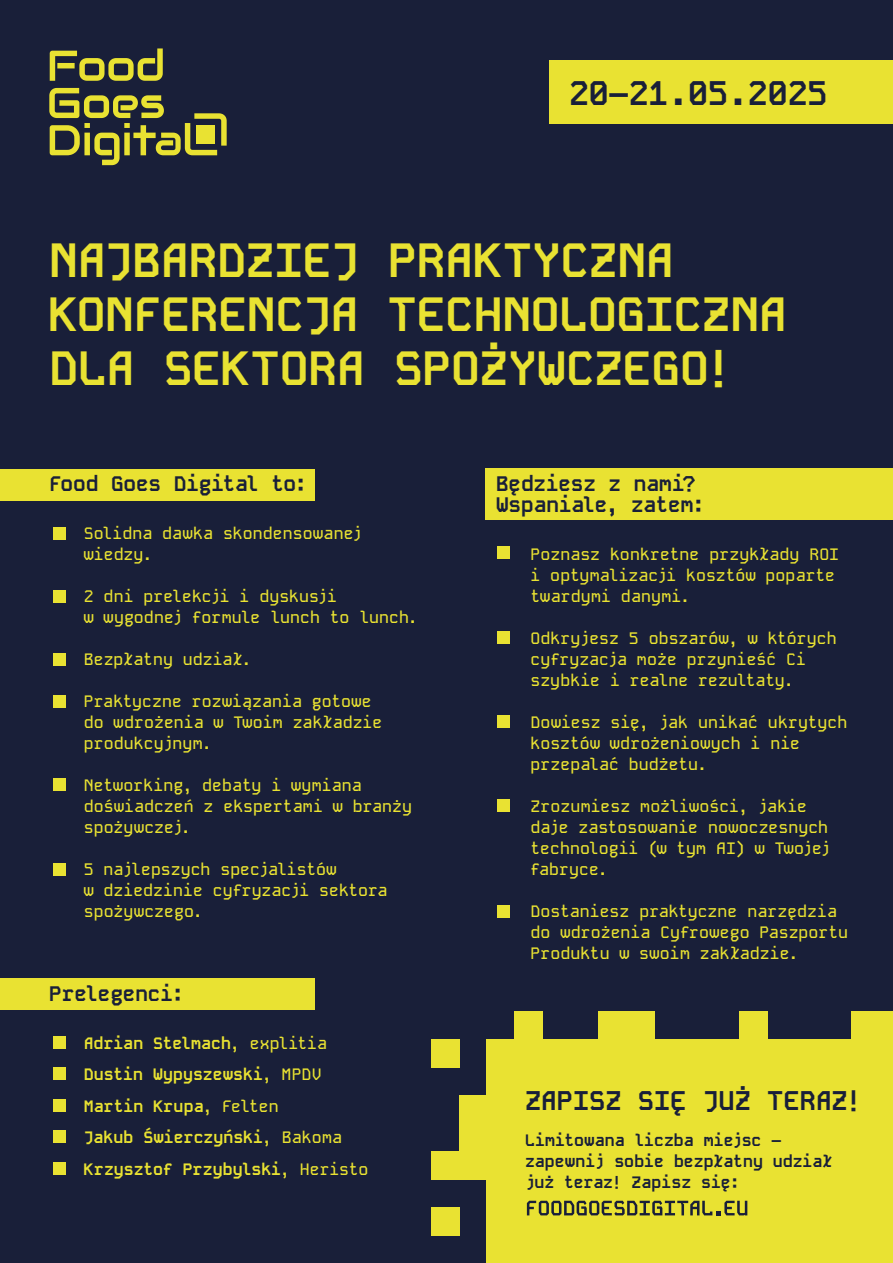
<style>
.page{position:relative;width:893px;height:1263px;background:#191f39}
.page>*{position:absolute;margin:0;border:0;box-sizing:border-box;transform-origin:0 0}
.t1{font:700 48px/54px "Kode Mono";letter-spacing:-.005em;color:#e9e232}
.t2{font:700 33.15px "Kode Mono";color:#191f39}
.t3{font:700 27px "Kode Mono";color:#191f39}
.t4{font:700 21px/21px "Kode Mono";letter-spacing:-.005em;color:#191f39}
.t5{font:500 16.5px/21px "Kode Mono";letter-spacing:.005em;color:#e9e232}
.t6{font:700 16.5px/31.5px "Kode Mono";letter-spacing:.005em;color:#e9e232}
.t7{font:700 16.5px/21px "Kode Mono";color:#191f39}
.s1{font-weight:500}
</style>
<div class="page">
<div style="left:431px;top:1208px;width:28px;height:28px;background:#e9e232"></div>
<div style="left:431px;top:1151px;width:28px;height:28px;background:#e9e232"></div>
<div style="left:459px;top:1151px;width:28px;height:28px;background:#e9e232"></div>
<div style="left:459px;top:1123px;width:28px;height:28px;background:#e9e232"></div>
<div style="left:459px;top:1095px;width:28px;height:28px;background:#e9e232"></div>
<div style="left:431px;top:1039px;width:28px;height:28px;background:#e9e232"></div>
<div style="left:880px;top:1011px;width:13px;height:28px;background:#e9e232"></div>
<div style="left:852px;top:1011px;width:28px;height:28px;background:#e9e232"></div>
<div style="left:739px;top:1011px;width:28px;height:28px;background:#e9e232"></div>
<div style="left:627px;top:1011px;width:28px;height:28px;background:#e9e232"></div>
<div style="left:599px;top:1011px;width:28px;height:28px;background:#e9e232"></div>
<div style="left:514px;top:1011px;width:29px;height:28px;background:#e9e232"></div>
<div style="left:486px;top:1039px;width:407px;height:224px;background:#e9e232"></div>
<div style="left:486px;top:469px;width:407px;height:51px;background:#e9e232"></div>
<div style="left:0;top:469px;width:314px;height:32px;background:#e9e232"></div>
<svg style="left:50px;top:48px;width:113px;height:33px"></svg>
<svg style="left:49px;top:88px;width:178px;height:77px"></svg>
<div style="left:196px;top:125px;width:19px;height:19px;background:#e9e232"></div>
<div style="left:549px;top:60px;width:344px;height:63px;background:#e9e232"></div>
<div style="left:0;top:978px;width:314px;height:32px;background:#e9e232"></div>
<div style="left:53px;top:527px;width:13px;height:12px;background:#e9e232"></div>
<div style="left:497px;top:546px;width:12px;height:13px;background:#e9e232"></div>
<div style="left:497px;top:631px;width:12px;height:13px;background:#e9e232"></div>
<div style="left:497px;top:715px;width:12px;height:13px;background:#e9e232"></div>
<div style="left:497px;top:799px;width:12px;height:13px;background:#e9e232"></div>
<div style="left:497px;top:905px;width:12px;height:13px;background:#e9e232"></div>
<div style="left:53px;top:590px;width:13px;height:13px;background:#e9e232"></div>
<div style="left:53px;top:653px;width:13px;height:13px;background:#e9e232"></div>
<div style="left:53px;top:695px;width:13px;height:13px;background:#e9e232"></div>
<div style="left:53px;top:778px;width:13px;height:13px;background:#e9e232"></div>
<div style="left:53px;top:863px;width:13px;height:13px;background:#e9e232"></div>
<div style="left:53px;top:1036px;width:13px;height:12px;background:#e9e232"></div>
<div style="left:53px;top:1067px;width:13px;height:13px;background:#e9e232"></div>
<div style="left:53px;top:1099px;width:13px;height:13px;background:#e9e232"></div>
<div style="left:53px;top:1162px;width:13px;height:13px;background:#e9e232"></div>
<div style="left:53px;top:1130px;width:13px;height:13px;background:#e9e232"></div>
<svg style="left:527px;top:1201px;width:220px;height:14px"></svg>
<h2 class="t2" style="left:569px;top:71px;width:260px">20–21.05.2025</h2>
<h1 class="t1" style="left:49px;top:237px;width:739px">NAJBARDZIEJ PRAKTYCZNA<br>KONFERENCJA TECHNOLOGICZNA<br>DLA SEKTORA SPOŻYWCZEGO!</h1>
<p class="t4" style="left:49px;top:475px;width:259px">Food Goes Digital to:</p>
<p class="t5" style="left:84px;top:525px;width:280px">Solidna dawka skondensowanej wiedzy.</p>
<p class="t5" style="left:84px;top:588px;width:336px">2 dni prelekcji i dyskusji<br>w wygodnej formule lunch to lunch.</p>
<p class="t5" style="left:84px;top:651px;width:169px">Bezpłatny udział.</p>
<p class="t5" style="left:84px;top:693px;width:300px">Praktyczne rozwiązania gotowe do wdrożenia w Twoim zakładzie produkcyjnym.</p>
<p class="t5" style="left:84px;top:777px;width:330px">Networking, debaty i wymiana doświadczeń z ekspertami w branży spożywczej.</p>
<p class="t5" style="left:84px;top:861px;width:305px">5 najlepszych specjalistów<br>w dziedzinie cyfryzacji sektora spożywczego.</p>
<p class="t4" style="left:49px;top:984px;width:136px">Prelegenci:</p>
<p class="t6" style="left:84px;top:1028px;width:286px">Adrian Stelmach<span class="s1">, explitia<br></span>Dustin Wypyszewski<span class="s1">, MPDV<br></span>Martin Krupa<span class="s1">, Felten<br></span>Jakub Świerczyński<span class="s1">, Bakoma<br></span>Krzysztof Przybylski<span class="s1">, Heristo</span></p>
<p class="t4" style="left:496px;top:475px;width:210px">Będziesz z nami?<br>Wspaniale, zatem:</p>
<p class="t5" style="left:530px;top:546px;width:310px">Poznasz konkretne przykłady ROI i optymalizacji kosztów poparte twardymi danymi.</p>
<p class="t5" style="left:530px;top:630px;width:308px">Odkryjesz 5 obszarów, w których cyfryzacja może przynieść Ci szybkie i realne rezultaty.</p>
<p class="t5" style="left:530px;top:714px;width:318px">Dowiesz się, jak unikać ukrytych kosztów wdrożeniowych i nie przepalać budżetu.</p>
<p class="t5" style="left:530px;top:798px;width:301px">Zrozumiesz możliwości, jakie daje zastosowanie nowoczesnych technologii (w tym AI) w Twojej fabryce.</p>
<p class="t5" style="left:530px;top:903px;width:319px">Dostaniesz praktyczne narzędzia do wdrożenia Cyfrowego Paszportu<br>Produktu w swoim zakładzie.</p>
<h3 class="t3" style="left:525px;top:1082px;width:338px">ZAPISZ SIĘ JUŻ TERAZ!</h3>
<p class="t7" style="left:525px;top:1131px;width:309px">Limitowana liczba miejsc – zapewnij sobie bezpłatny udział już teraz! Zapisz się:</p>
</div>
